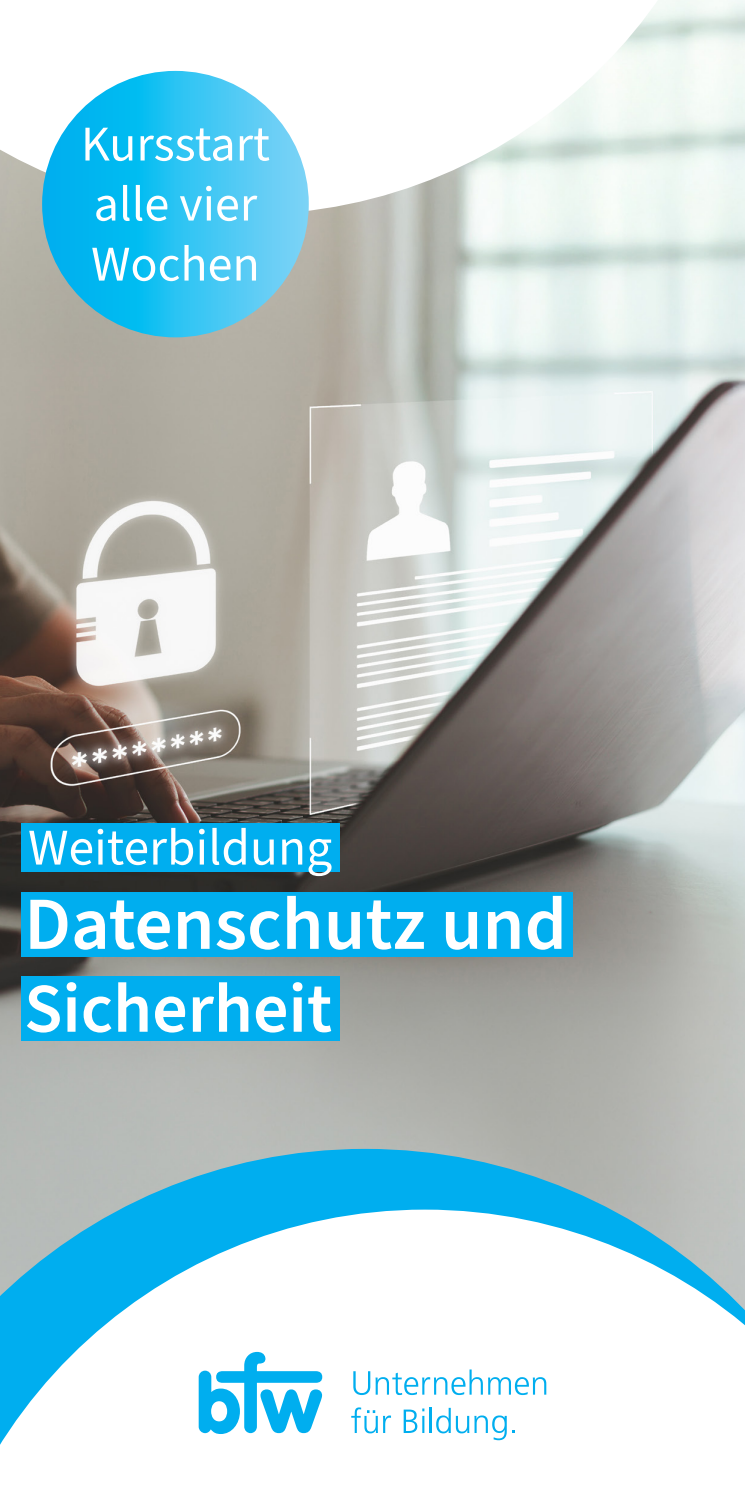
<style>
.page{position:relative;width:745px;height:1489px;background:#fff}
.page>*{position:absolute;margin:0;border:0;box-sizing:border-box;transform-origin:0 0}
.t1{font:600 75px "Source Sans 3";color:#fff}
.t2{font:600 70px "Source Sans 3";color:#fff}
.t3{font:51.5px "Source Sans 3";color:#fff}
.t4{font:50px "Source Sans 3";color:#fff}
</style>
<div class="page">
<img style="left:0;top:214px;width:744px;height:934px">
<svg style="left:0;top:0;width:744px;height:214px"></svg>
<svg style="left:0;top:1148px;width:744px;height:61px;background:#66b4ce"></svg>
<svg style="left:0;top:1209px;width:744px;height:236px"></svg>
<svg style="left:198px;top:1351px;width:124px;height:82px"></svg>
<svg style="left:353px;top:1369px;width:193px;height:25px"></svg>
<svg style="left:351px;top:1407px;width:26px;height:26px"></svg>
<svg style="left:383px;top:1415px;width:8px;height:17px"></svg>
<svg style="left:403px;top:1408px;width:21px;height:24px"></svg>
<hr style="left:429px;top:1407px;width:2px;height:25px;background:#00aeef">
<svg style="left:436px;top:1407px;width:70px;height:32px"></svg>
<svg style="left:42px;top:71px;width:266px;height:266px;background:#2bc1f2"></svg>
<div style="left:21px;top:823px;width:319px;height:49px;background:#00aeef"></div>
<div style="left:21px;top:891px;width:551px;height:65px;background:#00aeef"></div>
<div style="left:21px;top:976px;width:319px;height:65px;background:#00aeef"></div>
<p class="t4" style="left:81px;top:113px;width:190px">Kursstart</p>
<p class="t4" style="left:94px;top:173px;width:165px">alle vier</p>
<p class="t4" style="left:91px;top:233px;width:170px">Wochen</p>
<p class="t3" style="left:28px;top:815px;width:305px">Weiterbildung</p>
<p class="t1" style="left:24px;top:875px;width:544px">Datenschutz und</p>
<p class="t2" style="left:24px;top:963px;width:309px">Sicherheit</p>
</div>
